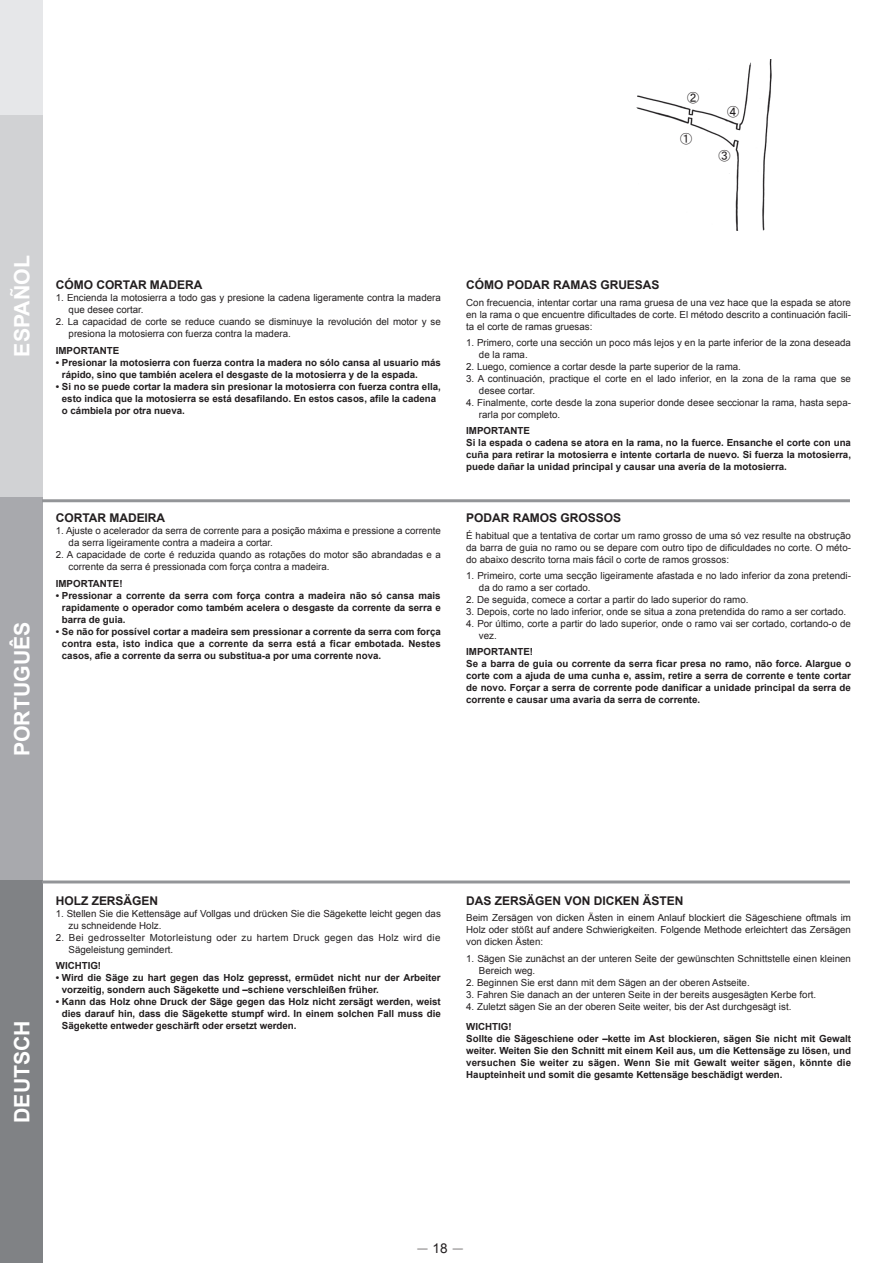
<style>
.page{position:relative;width:893px;height:1263px;background:#fff}
.page>*{position:absolute;margin:0;border:0;box-sizing:border-box;transform-origin:0 0}
.t1{font:700 21.3px "Arial";color:#fff}
.t2{font:13.5px "Koz Min Pr 6 N";color:#231f20}
.t3{font:700 12px "Arial";color:#231f20}
.t4{font:12px "MS P Gothic";color:#231f20}
.t5{font:9.75px/12px "Arial";color:#231f20}
.t6{font:700 9.75px/12px "Arial";color:#231f20}
.t7{font:9.75px/12px "Arial";letter-spacing:.03em;color:#231f20}
.s1{font-family:"Arial"}
</style>
<div class="page">
<div style="left:0;top:0;width:43px;height:115px;background:#e6e7e9"></div>
<div style="left:0;top:115px;width:43px;height:382px;background:#d1d2d4"></div>
<div style="left:0;top:497px;width:43px;height:383px;background:#a8a9ad"></div>
<div style="left:0;top:880px;width:43px;height:383px;background:#808285"></div>
<hr style="left:42px;top:880px;width:808px;height:3px;background:#939598">
<hr style="left:42px;top:499px;width:808px;height:3px;background:#939598">
<img style="left:636px;top:60px;width:136px;height:170px">
<p class="t4" style="left:687px;top:92px;width:13px">②</p>
<p class="t4" style="left:680px;top:133px;width:13px">①</p>
<p class="t4" style="left:727px;top:106px;width:13px">④</p>
<p class="t4" style="left:718px;top:150px;width:13px">③</p>
<h1 class="t1" style="left:8px;top:357px;width:103px;rotate:-90deg">ESPAÑOL</h1>
<h1 class="t1" style="left:8px;top:756px;width:136px;rotate:-90deg">PORTUGUÊS</h1>
<p class="t3" style="left:56px;top:277px;width:148px">CÓMO CORTAR MADERA</p>
<p class="t5" style="left:69px;top:292px;width:374px;text-indent:-13px">1. Encienda la motosierra a todo gas y presione la cadena ligeramente contra la madera que desee cortar.</p>
<p class="t5" style="left:69px;top:316px;width:374px;text-indent:-13px">2. La capacidad de corte se reduce cuando se disminuye la revolución del motor y se presiona la motosierra con fuerza contra la madera.</p>
<p class="t6" style="left:56px;top:344px;width:65px">IMPORTANTE</p>
<p class="t6" style="left:62px;top:356px;width:380px;text-indent:-6px">• Presionar la motosierra con fuerza contra la madera no sólo cansa al usuario más rápido, sino que también acelera el desgaste de la motosierra y de la espada.</p>
<p class="t6" style="left:62px;top:380px;width:380px;text-indent:-6px">• Si no se puede cortar la madera sin presionar la motosierra con fuerza contra ella, esto indica que la motosierra se está desafilando. En estos casos, afile la cadena o cámbiela por otra nueva.</p>
<p class="t3" style="left:56px;top:510px;width:111px">CORTAR MADEIRA</p>
<p class="t5" style="left:69px;top:525px;width:374px;text-indent:-13px">1. Ajuste o acelerador da serra de corrente para a posição máxima e pressione a corrente da serra ligeiramente contra a madeira a cortar.</p>
<p class="t5" style="left:69px;top:549px;width:374px;text-indent:-13px">2. A capacidade de corte é reduzida quando as rotações do motor são abrandadas e a corrente da serra é pressionada com força contra a madeira.</p>
<p class="t6" style="left:56px;top:577px;width:68px">IMPORTANTE!</p>
<p class="t6" style="left:62px;top:589px;width:380px;text-align:justify;text-indent:-6px">• Pressionar a corrente da serra com força contra a madeira não só cansa mais rapidamente o operador como também acelera o desgaste da corrente da serra e barra de guia.</p>
<p class="t6" style="left:62px;top:625px;width:380px;text-align:justify;text-indent:-6px">• Se não for possível cortar a madeira sem pressionar a corrente da serra com força contra esta, isto indica que a corrente da serra está a ficar embotada. Nestes casos, afie a corrente da serra ou substitua-a por uma corrente nova.</p>
<p class="t3" style="left:466px;top:277px;width:195px">CÓMO PODAR RAMAS GRUESAS</p>
<p class="t5" style="left:466px;top:296px;width:386px;text-align:justify">Con frecuencia, intentar cortar una rama gruesa de una vez hace que la espada se atore en la rama o que encuentre dificultades de corte. El método descrito a continuación facili&shy;ta el corte de ramas gruesas:</p>
<p class="t5" style="left:479px;top:336px;width:374px;text-indent:-13px">1. Primero, corte una sección un poco más lejos y en la parte inferior de la zona deseada de la rama.</p>
<p class="t5" style="left:466px;top:360px;width:276px">2. Luego, comience a cortar desde la parte superior de la rama.</p>
<p class="t5" style="left:479px;top:372px;width:374px;text-indent:-13px">3. A continuación, practique el corte en el lado inferior, en la zona de la rama que se desee cortar.</p>
<p class="t5" style="left:479px;top:396px;width:374px;text-indent:-13px">4. Finalmente, corte desde la zona superior donde desee seccionar la rama, hasta sepa&shy;rarla por completo.</p>
<p class="t6" style="left:466px;top:425px;width:386px">IMPORTANTE<br>Si la espada o cadena se atora en la rama, no la fuerce. Ensanche el corte con una cuña para retirar la motosierra e intente cortarla de nuevo. Si fuerza la motosierra, puede dañar la unidad principal y causar una avería de la motosierra.</p>
<p class="t3" style="left:466px;top:510px;width:156px">PODAR RAMOS GROSSOS</p>
<p class="t5" style="left:466px;top:529px;width:386px;text-align:justify">É habitual que a tentativa de cortar um ramo grosso de uma só vez resulte na obstrução da barra de guia no ramo ou se depare com outro tipo de dificuldades no corte. O méto&shy;do abaixo descrito torna mais fácil o corte de ramos grossos:</p>
<p class="t5" style="left:479px;top:569px;width:374px;text-indent:-13px">1. Primeiro, corte uma secção ligeiramente afastada e no lado inferior da zona pretendi&shy;da do ramo a ser cortado.</p>
<p class="t5" style="left:466px;top:593px;width:284px">2. De seguida, comece a cortar a partir do lado superior do ramo.</p>
<p class="t5" style="left:466px;top:605px;width:381px">3. Depois, corte no lado inferior, onde se situa a zona pretendida do ramo a ser cortado.</p>
<p class="t5" style="left:479px;top:617px;width:374px;text-indent:-13px">4. Por último, corte a partir do lado superior, onde o ramo vai ser cortado, cortando-o de vez.</p>
<p class="t6" style="left:466px;top:646px;width:386px">IMPORTANTE!<br>Se a barra de guia ou corrente da serra ficar presa no ramo, não force. Alargue o corte com a ajuda de uma cunha e, assim, retire a serra de corrente e tente cortar de novo. Forçar a serra de corrente pode danificar a unidade principal da serra de corrente e causar uma avaria da serra de corrente.</p>
<h1 class="t1" style="left:8px;top:1123px;width:104px;rotate:-90deg">DEUTSCH</h1>
<p class="t3" style="left:56px;top:893px;width:104px">HOLZ ZERSÄGEN</p>
<p class="t5" style="left:69px;top:908px;width:374px;text-indent:-13px">1. Stellen Sie die Kettensäge auf Vollgas und drücken Sie die Sägekette leicht gegen das zu schneidende Holz.</p>
<p class="t7" style="left:69px;top:932px;width:373px;text-indent:-13px">2. Bei gedrosselter Motorleistung oder zu hartem Druck gegen das Holz wird die<br>Sägeleistung gemindert.</p>
<p class="t6" style="left:56px;top:960px;width:47px">WICHTIG!</p>
<p class="t6" style="left:62px;top:972px;width:380px;text-indent:-6px">• Wird die Säge zu hart gegen das Holz gepresst, ermüdet nicht nur der Arbeiter vorzeitig, sondern auch Sägekette und –schiene verschleißen früher.</p>
<p class="t6" style="left:62px;top:996px;width:380px;text-align:justify;text-indent:-6px">• Kann das Holz ohne Druck der Säge gegen das Holz nicht zersägt werden, weist dies darauf hin, dass die Sägekette stumpf wird. In einem solchen Fall muss die Sägekette entweder geschärft oder ersetzt werden.</p>
<p class="t3" style="left:466px;top:893px;width:219px">DAS ZERSÄGEN VON DICKEN ÄSTEN</p>
<p class="t5" style="left:466px;top:912px;width:386px;text-align:justify">Beim Zersägen von dicken Ästen in einem Anlauf blockiert die Sägeschiene oftmals im Holz oder stößt auf andere Schwierigkeiten. Folgende Methode erleichtert das Zersägen von dicken Ästen:</p>
<p class="t5" style="left:479px;top:952px;width:374px;text-indent:-13px">1. Sägen Sie zunächst an der unteren Seite der gewünschten Schnittstelle einen kleinen<br>Bereich weg.</p>
<p class="t5" style="left:466px;top:976px;width:285px">2. Beginnen Sie erst dann mit dem Sägen an der oberen Astseite.</p>
<p class="t5" style="left:466px;top:988px;width:352px">3. Fahren Sie danach an der unteren Seite in der bereits ausgesägten Kerbe fort.</p>
<p class="t5" style="left:466px;top:1000px;width:327px">4. Zuletzt sägen Sie an der oberen Seite weiter, bis der Ast durchgesägt ist.</p>
<p class="t6" style="left:466px;top:1021px;width:386px">WICHTIG!<br>Sollte die Sägeschiene oder –kette im Ast blockieren, sägen Sie nicht mit Gewalt weiter. Weiten Sie den Schnitt mit einem Keil aus, um die Kettensäge zu lösen, und versuchen Sie weiter zu sägen. Wenn Sie mit Gewalt weiter sägen, könnte die Haupteinheit und somit die gesamte Kettensäge beschädigt werden.</p>
<h2 class="t2" style="left:416px;top:1241px;width:50px">−<span class="s1">18</span>−</h2>
</div>
